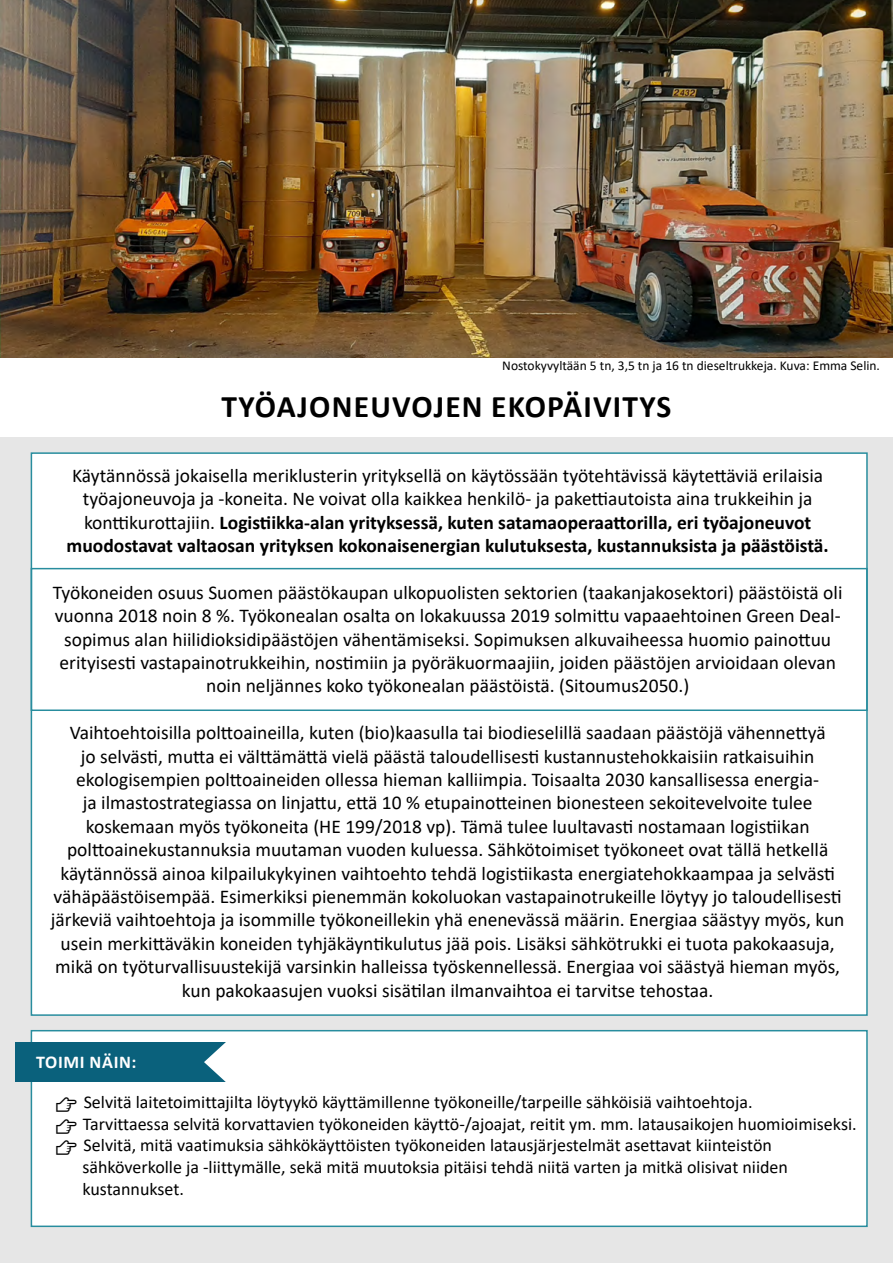
<style>
.page{position:relative;width:893px;height:1263px;background:#fff}
.page>*{position:absolute;margin:0;border:0;box-sizing:border-box;transform-origin:0 0}
.H1_Otsikko{font:700 31.5px "Calibri";letter-spacing:.04em;color:#000}
.Leipis_johdanto{font:19.5px/23.4px "Calibri";color:#000;text-align:center}
.Leipäteksti_sormilue{font:18px/21.6px "Calibri";color:#000}
.H2_otsikko{font:700 18px "Calibri";letter-spacing:.04em;color:#fff}
.Kuvateksti_9pt{font:13.5px "Calibri";color:#000}
.s1{font-weight:700}
</style>
<div class="page">
<div style="left:0;top:438px;width:893px;height:825px;background:#e6e6e6"></div>
<div style="left:31px;top:452px;width:837px;height:564px;background:#fff;border:2px solid #288d9e"></div>
<img style="left:0;top:0;width:893px;height:358px">
<div style="left:31px;top:1030px;width:837px;height:197px;background:#fff;border:2px solid #288d9e"></div>
<div style="left:15px;top:1042px;width:212px;height:40px;background:#0a617c"></div>
<svg style="left:204px;top:1042px;width:23px;height:40px"></svg>
<div style="left:31px;top:568px;width:837px;height:143px;border:2px solid #288d9e"></div>
<p class="Kuvateksti_9pt" style="left:502px;top:356px;width:379px">Nostokyvyltään 5 tn, 3,5 tn ja 16 tn dieseltrukkeja. Kuva: Emma Selin.</p>
<h1 class="H1_Otsikko" style="left:222px;top:384px;width:451px">TYÖAJONEUVOJEN EKOPÄIVITYS</h1>
<p class="Leipis_johdanto" style="left:67px;top:463px;width:764px">Käytännössä jokaisella meriklusterin yrityksellä on käytössään työtehtävissä käytettäviä erilaisia työajoneuvoja ja -koneita. Ne voivat olla kaikkea henkilö- ja pakettiautoista aina trukkeihin ja konttikurottajiin. <span class="s1">Logistiikka-alan yrityksessä, kuten satamaoperaattorilla, eri työajoneuvot muodostavat valtaosan yrityksen kokonaisenergian kulutuksesta, kustannuksista ja päästöistä.</span></p>
<p class="Leipis_johdanto" style="left:53px;top:580px;width:791px">Työkoneiden osuus Suomen päästökaupan ulkopuolisten sektorien (taakanjakosektori) päästöistä oli vuonna 2018 noin 8 %. Työkonealan osalta on lokakuussa 2019 solmittu vapaaehtoinen Green Deal&shy;sopimus alan hiilidioksidipäästöjen vähentämiseksi. Sopimuksen alkuvaiheessa huomio painottuu erityisesti vastapainotrukkeihin, nostimiin ja pyöräkuormaajiin, joiden päästöjen arvioidaan olevan noin neljännes koko työkonealan päästöistä. (Sitoumus2050.)</p>
<p class="Leipis_johdanto" style="left:51px;top:720px;width:795px">Vaihtoehtoisilla polttoaineilla, kuten (bio)kaasulla tai biodieselillä saadaan päästöjä vähennettyä<br>jo selvästi, mutta ei välttämättä vielä päästä taloudellisesti kustannustehokkaisiin ratkaisuihin ekologisempien polttoaineiden ollessa hieman kalliimpia. Toisaalta 2030 kansallisessa energia-<br>ja ilmastostrategiassa on linjattu, että 10 % etupainotteinen bionesteen sekoitevelvoite tulee koskemaan myös työkoneita (HE 199/2018 vp). Tämä tulee luultavasti nostamaan logistiikan polttoainekustannuksia muutaman vuoden kuluessa. Sähkötoimiset työkoneet ovat tällä hetkellä käytännössä ainoa kilpailukykyinen vaihtoehto tehdä logistiikasta energiatehokkaampaa ja selvästi vähäpäästöisempää. Esimerkiksi pienemmän kokoluokan vastapainotrukeille löytyy jo taloudellisesti järkeviä vaihtoehtoja ja isommille työkoneillekin yhä enenevässä määrin. Energiaa säästyy myös, kun usein merkittäväkin koneiden tyhjäkäyntikulutus jää pois. Lisäksi sähkötrukki ei tuota pakokaasuja, mikä on työturvallisuustekijä varsinkin halleissa työskennellessä. Energiaa voi säästyä hieman myös, kun pakokaasujen vuoksi sisätilan ilmanvaihtoa ei tarvitse tehostaa.</p>
<h2 class="H2_otsikko" style="left:36px;top:1049px;width:102px">TOIMI NÄIN:</h2>
<p class="Leipäteksti_sormilue" style="left:54px;top:1091px;width:700px">☞ Selvitä laitetoimittajilta löytyykö käyttämillenne työkoneille/tarpeille sähköisiä vaihtoehtoja.</p>
<p class="Leipäteksti_sormilue" style="left:54px;top:1112px;width:804px">☞ Tarvittaessa selvitä korvattavien työkoneiden käyttö-/ajoajat, reitit ym. mm. latausaikojen huomioimiseksi.</p>
<p class="Leipäteksti_sormilue" style="left:82px;top:1134px;width:707px;text-indent:-28px">☞ Selvitä, mitä vaatimuksia sähkökäyttöisten työkoneiden latausjärjestelmät asettavat kiinteistön sähköverkolle ja -liittymälle, sekä mitä muutoksia pitäisi tehdä niitä varten ja mitkä olisivat niiden kustannukset.</p>
</div>
